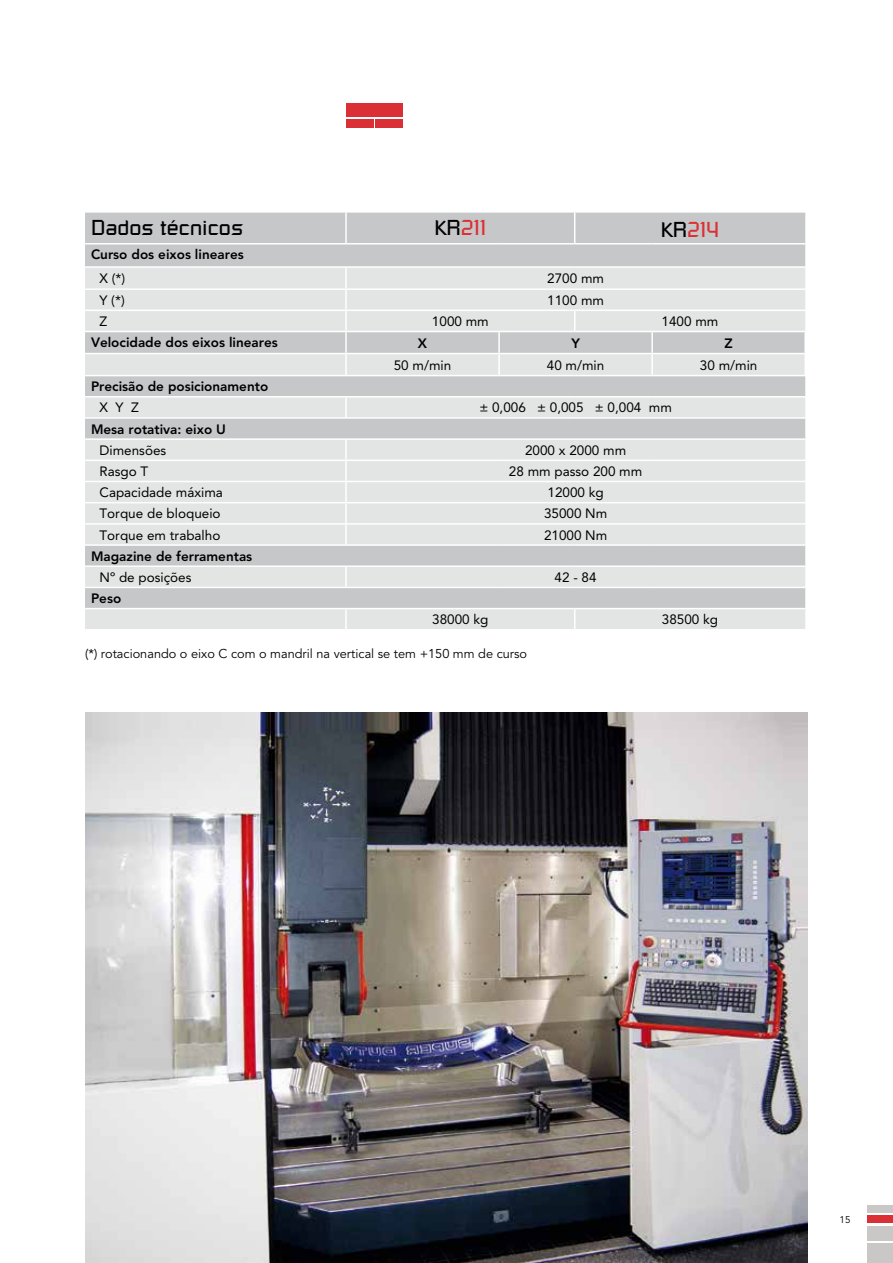
<style>
.page{position:relative;width:893px;height:1263px;background:#fff}
.page>*{position:absolute;margin:0;border:0;box-sizing:border-box;transform-origin:0 0}
.t1{font:21px "Russell Square";color:#000}
.t2{font:21px "Russell Square";color:#db2f36}
.t3{font:13.5px "Avenir";color:#000}
.t4{font:800 13.5px "Avenir";color:#000}
.t5{font:12.75px "Avenir";color:#000}
.t6{font:9.75px "Avenir";color:#000}
.s1{color:#000}
</style>
<div class="page">
<div style="left:346px;top:119px;width:27px;height:9px;background:#db2f36"></div>
<div style="left:376px;top:119px;width:27px;height:9px;background:#db2f36"></div>
<div style="left:346px;top:103px;width:57px;height:13px;background:#db2f36"></div>
<div style="left:867px;top:1244px;width:26px;height:19px;background:#c9c8c7"></div>
<div style="left:867px;top:1226px;width:26px;height:15px;background:#c9c8c7"></div>
<div style="left:867px;top:1215px;width:26px;height:8px;background:#db2f36"></div>
<div style="left:867px;top:1205px;width:26px;height:8px;background:#c9c8c7"></div>
<img style="left:85px;top:713px;width:723px;height:550px">
<div style="left:85px;top:213px;width:720px;height:53px;background:#c6c7c8"></div>
<svg style="left:85px;top:268px;width:720px;height:361px;background:#dbdbdc"></svg>
<hr style="left:345px;top:213px;width:2px;height:30px;background:#fff">
<hr style="left:574px;top:213px;width:1px;height:30px;background:#fff">
<hr style="left:85px;top:243px;width:261px;height:2px;background:#fff">
<hr style="left:346px;top:243px;width:153px;height:2px;background:#fff">
<hr style="left:499px;top:243px;width:76px;height:2px;background:#fff">
<hr style="left:575px;top:243px;width:77px;height:2px;background:#fff">
<hr style="left:652px;top:243px;width:153px;height:2px;background:#fff">
<hr style="left:345px;top:268px;width:2px;height:20px;background:#fff">
<hr style="left:85px;top:288px;width:261px;height:2px;background:#fff">
<hr style="left:346px;top:288px;width:153px;height:2px;background:#fff">
<hr style="left:345px;top:290px;width:2px;height:20px;background:#fff">
<hr style="left:499px;top:288px;width:76px;height:2px;background:#fff">
<hr style="left:575px;top:288px;width:77px;height:2px;background:#fff">
<hr style="left:652px;top:288px;width:153px;height:2px;background:#fff">
<hr style="left:85px;top:310px;width:261px;height:1px;background:#fff">
<hr style="left:346px;top:310px;width:153px;height:1px;background:#fff">
<hr style="left:345px;top:311px;width:2px;height:20px;background:#fff">
<hr style="left:499px;top:310px;width:76px;height:1px;background:#fff">
<hr style="left:575px;top:310px;width:77px;height:1px;background:#fff">
<svg style="left:574px;top:311px;width:1px;height:20px"></svg>
<hr style="left:652px;top:310px;width:153px;height:1px;background:#fff">
<hr style="left:85px;top:331px;width:261px;height:1px;background:#fff">
<hr style="left:85px;top:353px;width:261px;height:1px;background:#fff">
<hr style="left:85px;top:375px;width:261px;height:1px;background:#fff">
<hr style="left:85px;top:396px;width:261px;height:1px;background:#fff">
<hr style="left:346px;top:396px;width:153px;height:1px;background:#fff">
<hr style="left:345px;top:397px;width:2px;height:20px;background:#fff">
<hr style="left:499px;top:396px;width:76px;height:1px;background:#fff">
<hr style="left:575px;top:396px;width:77px;height:1px;background:#fff">
<hr style="left:652px;top:396px;width:153px;height:1px;background:#fff">
<hr style="left:85px;top:417px;width:261px;height:2px;background:#fff">
<hr style="left:346px;top:417px;width:153px;height:2px;background:#fff">
<hr style="left:499px;top:417px;width:76px;height:2px;background:#fff">
<hr style="left:575px;top:417px;width:77px;height:2px;background:#fff">
<hr style="left:652px;top:417px;width:153px;height:2px;background:#fff">
<hr style="left:85px;top:438px;width:261px;height:2px;background:#fff">
<hr style="left:346px;top:438px;width:153px;height:2px;background:#fff">
<hr style="left:345px;top:440px;width:2px;height:20px;background:#fff">
<hr style="left:499px;top:438px;width:76px;height:2px;background:#fff">
<hr style="left:575px;top:438px;width:77px;height:2px;background:#fff">
<hr style="left:652px;top:438px;width:153px;height:2px;background:#fff">
<hr style="left:85px;top:460px;width:261px;height:1px;background:#fff">
<hr style="left:346px;top:460px;width:153px;height:1px;background:#fff">
<hr style="left:345px;top:461px;width:2px;height:20px;background:#fff">
<hr style="left:499px;top:460px;width:76px;height:1px;background:#fff">
<hr style="left:575px;top:460px;width:77px;height:1px;background:#fff">
<hr style="left:652px;top:460px;width:153px;height:1px;background:#fff">
<hr style="left:85px;top:481px;width:261px;height:1px;background:#fff">
<hr style="left:346px;top:481px;width:153px;height:1px;background:#fff">
<hr style="left:345px;top:482px;width:2px;height:20px;background:#fff">
<hr style="left:499px;top:481px;width:76px;height:1px;background:#fff">
<hr style="left:575px;top:481px;width:77px;height:1px;background:#fff">
<hr style="left:652px;top:481px;width:153px;height:1px;background:#fff">
<hr style="left:85px;top:502px;width:261px;height:1px;background:#fff">
<hr style="left:346px;top:502px;width:153px;height:1px;background:#fff">
<hr style="left:345px;top:503px;width:2px;height:20px;background:#fff">
<hr style="left:499px;top:502px;width:76px;height:1px;background:#fff">
<hr style="left:575px;top:502px;width:77px;height:1px;background:#fff">
<hr style="left:652px;top:502px;width:153px;height:1px;background:#fff">
<hr style="left:85px;top:523px;width:261px;height:2px;background:#fff">
<hr style="left:346px;top:523px;width:153px;height:2px;background:#fff">
<svg style="left:345px;top:525px;width:2px;height:19px"></svg>
<hr style="left:499px;top:523px;width:76px;height:2px;background:#fff">
<hr style="left:575px;top:523px;width:77px;height:2px;background:#fff">
<hr style="left:652px;top:523px;width:153px;height:2px;background:#fff">
<hr style="left:85px;top:544px;width:261px;height:2px;background:#fff">
<hr style="left:346px;top:544px;width:153px;height:2px;background:#fff">
<hr style="left:499px;top:544px;width:76px;height:2px;background:#fff">
<hr style="left:575px;top:544px;width:77px;height:2px;background:#fff">
<hr style="left:652px;top:544px;width:153px;height:2px;background:#fff">
<hr style="left:85px;top:565px;width:261px;height:2px;background:#fff">
<hr style="left:346px;top:565px;width:153px;height:2px;background:#fff">
<hr style="left:345px;top:567px;width:2px;height:20px;background:#fff">
<hr style="left:499px;top:565px;width:76px;height:2px;background:#fff">
<hr style="left:575px;top:565px;width:77px;height:2px;background:#fff">
<hr style="left:652px;top:565px;width:153px;height:2px;background:#fff">
<hr style="left:85px;top:587px;width:261px;height:1px;background:#fff">
<hr style="left:346px;top:587px;width:153px;height:1px;background:#fff">
<hr style="left:499px;top:587px;width:76px;height:1px;background:#fff">
<hr style="left:575px;top:587px;width:77px;height:1px;background:#fff">
<hr style="left:652px;top:587px;width:153px;height:1px;background:#fff">
<hr style="left:85px;top:608px;width:261px;height:1px;background:#fff">
<hr style="left:346px;top:608px;width:153px;height:1px;background:#fff">
<hr style="left:345px;top:609px;width:2px;height:20px;background:#fff">
<hr style="left:499px;top:608px;width:76px;height:1px;background:#fff">
<hr style="left:575px;top:608px;width:77px;height:1px;background:#fff">
<svg style="left:574px;top:609px;width:1px;height:20px"></svg>
<hr style="left:652px;top:608px;width:153px;height:1px;background:#fff">
<hr style="left:346px;top:331px;width:153px;height:1px;background:#fff">
<hr style="left:345px;top:332px;width:2px;height:21px;background:#fff">
<hr style="left:499px;top:331px;width:76px;height:1px;background:#fff">
<hr style="left:498px;top:332px;width:2px;height:21px;background:#fff">
<hr style="left:575px;top:331px;width:77px;height:1px;background:#fff">
<hr style="left:652px;top:331px;width:154px;height:1px;background:#fff">
<hr style="left:651px;top:332px;width:2px;height:21px;background:#fff">
<hr style="left:804px;top:332px;width:2px;height:21px;background:#fff">
<hr style="left:346px;top:353px;width:153px;height:1px;background:#fff">
<hr style="left:345px;top:354px;width:2px;height:21px;background:#fff">
<hr style="left:499px;top:353px;width:76px;height:1px;background:#fff">
<hr style="left:498px;top:354px;width:2px;height:21px;background:#fff">
<hr style="left:575px;top:353px;width:77px;height:1px;background:#fff">
<hr style="left:652px;top:353px;width:154px;height:1px;background:#fff">
<hr style="left:651px;top:354px;width:2px;height:21px;background:#fff">
<hr style="left:804px;top:354px;width:2px;height:21px;background:#fff">
<hr style="left:346px;top:375px;width:153px;height:1px;background:#fff">
<hr style="left:499px;top:375px;width:76px;height:1px;background:#fff">
<hr style="left:575px;top:375px;width:77px;height:1px;background:#fff">
<hr style="left:652px;top:375px;width:154px;height:1px;background:#fff">
<h1 class="t1" style="left:91px;top:215px;width:154px">Dados técnicos</h1>
<h1 class="t2" style="left:434px;top:215px;width:53px"><span class="s1">KR</span>211</h1>
<h1 class="t2" style="left:661px;top:217px;width:60px"><span class="s1">KR</span>214</h1>
<p class="t4" style="left:91px;top:247px;width:154px">Curso dos eixos lineares</p>
<p class="t3" style="left:100px;top:270px;width:27px">X (*)</p>
<p class="t3" style="left:547px;top:270px;width:58px">2700 mm</p>
<p class="t3" style="left:100px;top:292px;width:27px">Y (*)</p>
<p class="t3" style="left:547px;top:292px;width:58px">1100 mm</p>
<p class="t3" style="left:100px;top:313px;width:9px">Z</p>
<p class="t3" style="left:432px;top:313px;width:58px">1000 mm</p>
<p class="t3" style="left:662px;top:313px;width:58px">1400 mm</p>
<p class="t4" style="left:91px;top:334px;width:188px">Velocidade dos eixos lineares</p>
<p class="t4" style="left:418px;top:335px;width:11px">X</p>
<p class="t4" style="left:571px;top:335px;width:10px">Y</p>
<p class="t4" style="left:725px;top:335px;width:10px">Z</p>
<p class="t3" style="left:394px;top:357px;width:59px">50 m/min</p>
<p class="t3" style="left:547px;top:357px;width:59px">40 m/min</p>
<p class="t3" style="left:700px;top:357px;width:59px">30 m/min</p>
<p class="t4" style="left:91px;top:379px;width:179px">Precisão de posicionamento</p>
<p class="t3" style="left:100px;top:400px;width:41px">X Y Z</p>
<p class="t3" style="left:479px;top:400px;width:194px">± 0,006 ± 0,005 ± 0,004 mm</p>
<p class="t4" style="left:91px;top:421px;width:136px">Mesa rotativa: eixo U</p>
<p class="t3" style="left:100px;top:442px;width:68px">Dimensões</p>
<p class="t3" style="left:525px;top:442px;width:103px">2000 x 2000 mm</p>
<p class="t3" style="left:100px;top:463px;width:50px">Rasgo T</p>
<p class="t3" style="left:509px;top:463px;width:135px">28 mm passo 200 mm</p>
<p class="t3" style="left:100px;top:485px;width:125px">Capacidade máxima</p>
<p class="t3" style="left:547px;top:485px;width:58px">12000 kg</p>
<p class="t3" style="left:100px;top:506px;width:123px">Torque de bloqueio</p>
<p class="t3" style="left:544px;top:506px;width:65px">35000 Nm</p>
<p class="t3" style="left:100px;top:527px;width:122px">Torque em trabalho</p>
<p class="t3" style="left:544px;top:527px;width:65px">21000 Nm</p>
<p class="t4" style="left:91px;top:548px;width:163px">Magazine de ferramentas</p>
<p class="t3" style="left:100px;top:569px;width:94px">Nº de posições</p>
<p class="t3" style="left:555px;top:569px;width:44px">42 - 84</p>
<p class="t4" style="left:91px;top:590px;width:32px">Peso</p>
<p class="t3" style="left:432px;top:612px;width:58px">38000 kg</p>
<p class="t3" style="left:662px;top:612px;width:58px">38500 kg</p>
<p class="t5" style="left:85px;top:646px;width:444px">(*) rotacionando o eixo C com o mandril na vertical se tem +150 mm de curso</p>
<p class="t6" style="left:840px;top:1213px;width:12px">15</p>
</div>
